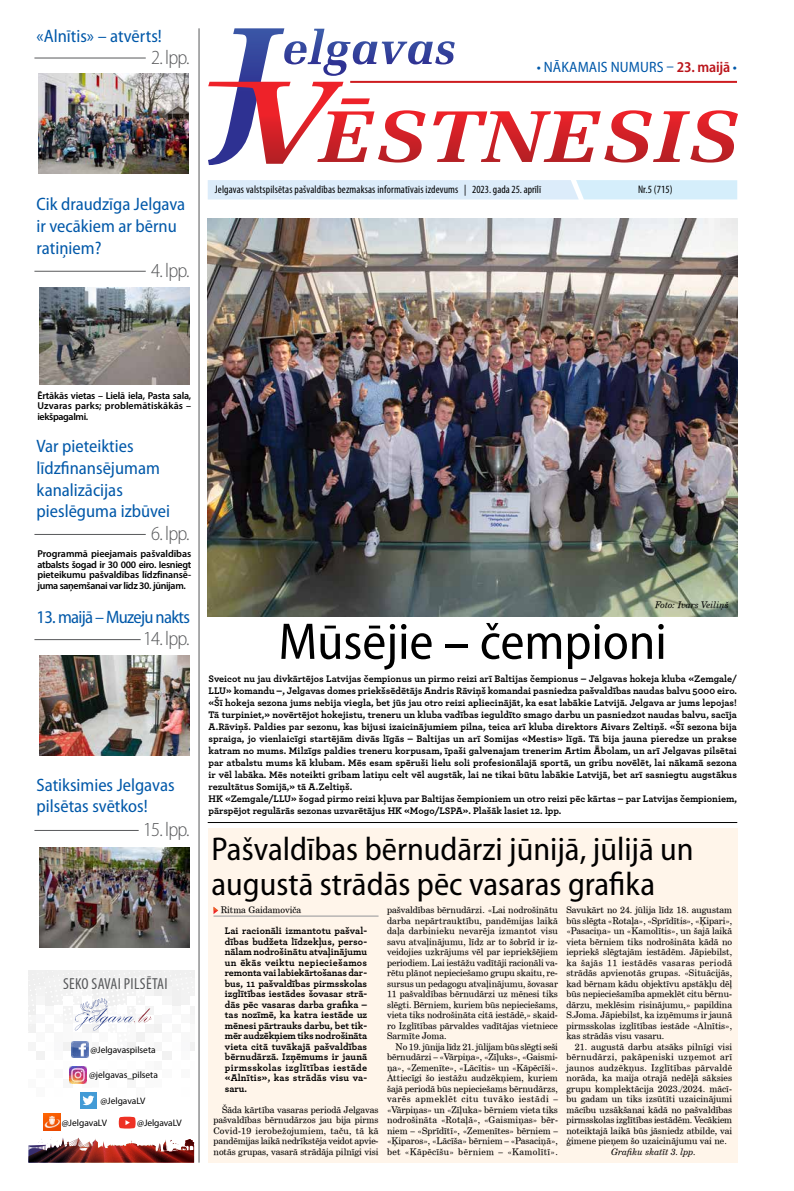
<style>
.page{position:relative;width:794px;height:1191px;background:#fff}
.page>*{position:absolute;margin:0;border:0;box-sizing:border-box;transform-origin:0 0}
.t1{font:semi-condensed 52px "Myriad Pro";color:#000}
.t2{font:semi-condensed 33px/35px "Myriad Pro";color:#000}
.t3{font:300 semi-condensed 20px "Myriad Pro";letter-spacing:-.04em;color:#58595b}
.t4{font:semi-condensed 18px/21.6px "Myriad Pro";color:#0058a9}
.t5{font:semi-condensed 18px "Myriad Pro";letter-spacing:-.04em;color:#0058a9}
.t6{font:condensed 16px "Myriad Pro";letter-spacing:.02em;color:#58595b}
.t7{font:semi-condensed 15px "Myriad Pro";letter-spacing:.01em;color:#0058a9}
.t8{font:condensed 11px "Myriad Pro";letter-spacing:.015em;color:#000}
.t9{font:700 10px/10.5px "Archer";color:#000;text-align:justify}
.t10{font:600 10px/10.5px "Myriad Pro";letter-spacing:-.01em;color:#000;text-align:justify}
.t11{font:9.5px "Myriad Pro";letter-spacing:-.01em;color:#000}
.t12{font:9.4px "Myriad Pro";color:#000}
.t13{font:9px/10.5px "Century Schoolbook TL";color:#000;text-align:justify}
.t14{font:italic 9px "Century Schoolbook TL";color:#000}
.s1{font-weight:600;color:#ba141a}
</style>
<div class="page">
<div style="left:208px;top:828px;width:529px;height:334px;background:#fff5ea"></div>
<div style="left:208px;top:180px;width:529px;height:19px;background:#dcecfa"></div>
<hr style="left:34px;top:58px;width:112px;height:1px;background:#58595b">
<hr style="left:34px;top:534px;width:112px;height:1px;background:#58595b">
<hr style="left:34px;top:271px;width:112px;height:1px;background:#58595b">
<hr style="left:34px;top:639px;width:107px;height:1px;background:#58595b">
<hr style="left:199px;top:28px;width:1px;height:1134px;background:#58595b">
<svg style="left:208px;top:28px;width:530px;height:137px"></svg>
<hr style="left:350px;top:81px;width:387px;height:2px;background:#ce1c20">
<img style="left:28px;top:1137px;width:166px;height:25px">
<img style="left:44px;top:1113px;width:16px;height:17px">
<div style="left:80px;top:1092px;width:17px;height:16px;background:#439bd6"></div>
<svg style="left:28px;top:970px;width:167px;height:135px"></svg>
<svg style="left:119px;top:1116px;width:17px;height:12px"></svg>
<hr style="left:213px;top:916px;width:165px;height:1px;background:#939598">
<svg style="left:213px;top:906px;width:5px;height:8px"></svg>
<hr style="left:208px;top:822px;width:529px;height:1px;background:#000">
<img style="left:38px;top:73px;width:150px;height:100px">
<img style="left:39px;top:287px;width:150px;height:98px">
<img style="left:39px;top:655px;width:151px;height:101px">
<hr style="left:34px;top:830px;width:105px;height:1px;background:#58595b">
<img style="left:39px;top:847px;width:150px;height:101px">
<img style="left:208px;top:218px;width:529px;height:398px">
<h3 class="t4" style="left:37px;top:25px;width:127px">«Alnītis» – atvērts!</h3>
<h3 class="t3" style="left:151px;top:45px;width:40px">2. lpp.</h3>
<h3 class="t7" style="left:537px;top:58px;width:202px">• NĀKAMAIS NUMURS – <span class="s1">23. maijā</span> •</h3>
<h3 class="t4" style="left:37px;top:193px;width:150px">Cik draudzīga Jelgava ir vecākiem ar bērnu ratiņiem?</h3>
<h3 class="t3" style="left:151px;top:258px;width:40px">4. lpp.</h3>
<p class="t8" style="left:215px;top:183px;width:328px">Jelgavas valstspilsētas pašvaldības bezmaksas informatīvais izdevums | 2023. gada 25. aprīlī</p>
<p class="t8" style="left:638px;top:183px;width:36px">Nr.5 (715)</p>
<p class="t10" style="left:37px;top:390px;width:155px">Ērtākās vietas – Lielā iela, Pasta sala, Uzvaras parks; problemātiskākās – iekšpagalmi.</p>
<h3 class="t4" style="left:37px;top:435px;width:135px">Var pieteikties līdzfinansējumam kanalizācijas pieslēguma izbūvei</h3>
<h3 class="t3" style="left:151px;top:521px;width:40px">6. lpp.</h3>
<p class="t10" style="left:37px;top:548px;width:155px">Programmā pieejamais pašvaldības atbalsts šogad ir 30 000 eiro. Iesniegt pieteikumu pašvaldības līdzfinansē&shy;juma saņemšanai var līdz 30. jūnijam.</p>
<h3 class="t5" style="left:37px;top:606px;width:155px">13. maijā – Muzeju nakts</h3>
<h3 class="t3" style="left:143px;top:626px;width:48px">14. lpp.</h3>
<h3 class="t4" style="left:37px;top:773px;width:140px">Satiksimies Jelgavas pilsētas svētkos!</h3>
<h3 class="t3" style="left:143px;top:817px;width:48px">15. lpp.</h3>
<h3 class="t6" style="left:63px;top:973px;width:106px">SEKO SAVAI PILSĒTAI</h3>
<p class="t12" style="left:90px;top:1044px;width:67px">@Jelgavaspilseta</p>
<p class="t12" style="left:89px;top:1069px;width:70px">@jelgavas_pilseta</p>
<p class="t11" style="left:62px;top:1116px;width:47px">@JelgavaLV</p>
<p class="t12" style="left:100px;top:1095px;width:47px">@JelgavaLV</p>
<p class="t11" style="left:137px;top:1117px;width:46px">@JelgavaLV</p>
<p class="t14" style="left:655px;top:599px;width:75px">Foto: Ivars Veiliņš</p>
<h1 class="t1" style="left:278px;top:609px;width:390px">Mūsējie – čempioni</h1>
<p class="t9" style="left:208px;top:672px;width:530px;line-height:12px;text-align:left">Sveicot nu jau divkārtējos Latvijas čempionus un pirmo reizi arī Baltijas čempionus – Jelgavas hokeja kluba «Zemgale/ LLU» komandu –, Jelgavas domes priekšsēdētājs Andris Rāviņš komandai pasniedza pašvaldības naudas balvu 5000 eiro. «Šī hokeja sezona jums nebija viegla, bet jūs jau otro reizi apliecinājāt, ka esat labākie Latvijā. Jelgava ar jums lepojas!<br>Tā turpiniet,» novērtējot hokejistu, treneru un kluba vadības ieguldīto smago darbu un pasniedzot naudas balvu, sacīja A.Rāviņš. Paldies par sezonu, kas bijusi izaicinājumiem pilna, teica arī kluba direktors Aivars Zeltiņš. «Šī sezona bija spraiga, jo vienlaicīgi startējām divās līgās – Baltijas un arī Somijas «Mestis» līgā. Tā bija jauna pieredze un prakse katram no mums. Milzīgs paldies treneru korpusam, īpaši galvenajam trenerim Artim Ābolam, un arī Jelgavas pilsētai par atbalstu mums kā klubam. Mēs esam spēruši lielu soli profesionālajā sportā, un gribu novēlēt, lai nākamā sezona ir vēl labāka. Mēs noteikti gribam latiņu celt vēl augstāk, lai ne tikai būtu labākie Latvijā, bet arī sasniegtu augstākus rezultātus Somijā,» tā A.Zeltiņš.<br>HK «Zemgale/LLU» šogad pirmo reizi kļuva par Baltijas čempioniem un otro reizi pēc kārtas – par Latvijas čempioniem, pārspējot regulārās sezonas uzvarētājus HK «Mogo/LSPA». Plašāk lasiet 12. lpp.</p>
<h2 class="t2" style="left:211px;top:830px;width:484px">Pašvaldības bērnudārzi jūnijā, jūlijā un augustā strādās pēc vasaras grafika</h2>
<p class="t13" style="left:221px;top:904px;width:82px">Ritma Gaidamoviča</p>
<p class="t9" style="left:225px;top:925px;width:144px">Lai racionāli izmantotu pašval&shy;dības budžeta līdzekļus, perso&shy;nālam nodrošinātu atvaļinājumu un ēkās veiktu nepieciešamos remonta vai labiekārtošanas dar&shy;bus, 11 pašvaldības pirmsskolas izglītības iestādes šovasar strā&shy;dās pēc vasaras darba grafika – tas nozīmē, ka katra iestāde uz mēnesi pārtrauks darbu, bet tik&shy;mēr audzēkņiem tiks nodrošināta vieta citā tuvākajā pašvaldības bērnudārzā. Izņēmums ir jaunā pirmsskolas izglītības iestāde «Alnītis», kas strādās visu va&shy;saru.</p>
<p class="t13" style="left:213px;top:1104px;width:167px;text-indent:9px">Šāda kārtība vasaras periodā Jelgavas pašvaldības bērnudārzos jau bija pirms Covid-19 ierobežojumiem, taču, tā kā pandēmijas laikā nedrīkstēja veidot apvie&shy;notās grupas, vasarā strādāja pilnīgi visi</p>
<p class="t13" style="left:387px;top:904px;width:172px">pašvaldības bērnudārzi. «Lai nodrošinātu darba nepārtrauktību, pandēmijas laikā daļa darbinieku nevarēja izmantot visu savu atvaļinājumu, līdz ar to šobrīd ir iz&shy;veidojies uzkrājums vēl par iepriekšējiem periodiem. Lai iestāžu vadītāji racionāli va&shy;rētu plānot nepieciešamo grupu skaitu, re&shy;sursus un pedagogu atvaļinājumu, šovasar 11 pašvaldības bērnudārzi uz mēnesi tiks slēgti. Bērniem, kuriem būs nepieciešams, vieta tiks nodrošināta citā iestādē,» skaid&shy;ro Izglītības pārvaldes vadītājas vietniece Sarmīte Joma.</p>
<p class="t13" style="left:387px;top:1041px;width:172px;text-indent:9px">No 19. jūnija līdz 21. jūlijam būs slēgti seši bērnudārzi – «Vārpiņa», «Zīļuks», «Gaismi&shy;ņa», «Zemenīte», «Lācītis» un «Kāpēcīši».<br>Attiecīgi šo iestāžu audzēkņiem, kuriem šajā periodā būs nepieciešams bērnudārzs, varēs apmeklēt citu tuvāko iestādi – «Vārpiņas» un «Zīļuka» bērniem vieta tiks nodrošināta «Rotaļā», «Gaismiņas» bēr&shy;niem – «Sprīdītī», «Zemenītes» bērniem – «Ķiparos», «Lācīša» bērniem – «Pasaciņā», bet «Kāpēcīšu» bērniem – «Kamolītī».</p>
<p class="t13" style="left:566px;top:904px;width:167px">Savukārt no 24. jūlija līdz 18. augustam būs slēgta «Rotaļa», «Sprīdītis», «Ķipari», «Pasaciņa» un «Kamolītis», un šajā laikā vieta bērniem tiks nodrošināta kādā no iepriekš slēgtajām iestādēm. Jāpiebilst, ka šajās 11 iestādēs vasaras periodā strādās apvienotās grupas. «Situācijās, kad bērnam kādu objektīvu apstākļu dēļ būs nepieciešamība apmeklēt citu bērnu&shy;dārzu, meklēsim risinājumu,» papildina S.Joma. Jāpiebilst, ka izņēmums ir jaunā pirmsskolas izglītības iestāde «Alnītis», kas strādās visu vasaru.</p>
<p class="t13" style="left:566px;top:1041px;width:167px;text-indent:9px">21. augustā darbu atsāks pilnīgi visi bērnudārzi, pakāpeniski uzņemot arī jaunos audzēkņus. Izglītības pārvaldē norāda, ka maija otrajā nedēļā sāksies grupu komplektācija 2023./2024. mācī&shy;bu gadam un tiks izsūtīti uzaicinājumi mācību uzsākšanai kādā no pašvaldības pirmsskolas izglītības iestādēm. Vecākiem noteiktajā laikā būs jāsniedz atbilde, vai ģimene pieņem šo uzaicinājumu vai ne.</p>
<p class="t14" style="left:611px;top:1146px;width:86px">Grafiku skatīt 3. lpp.</p>
</div>
